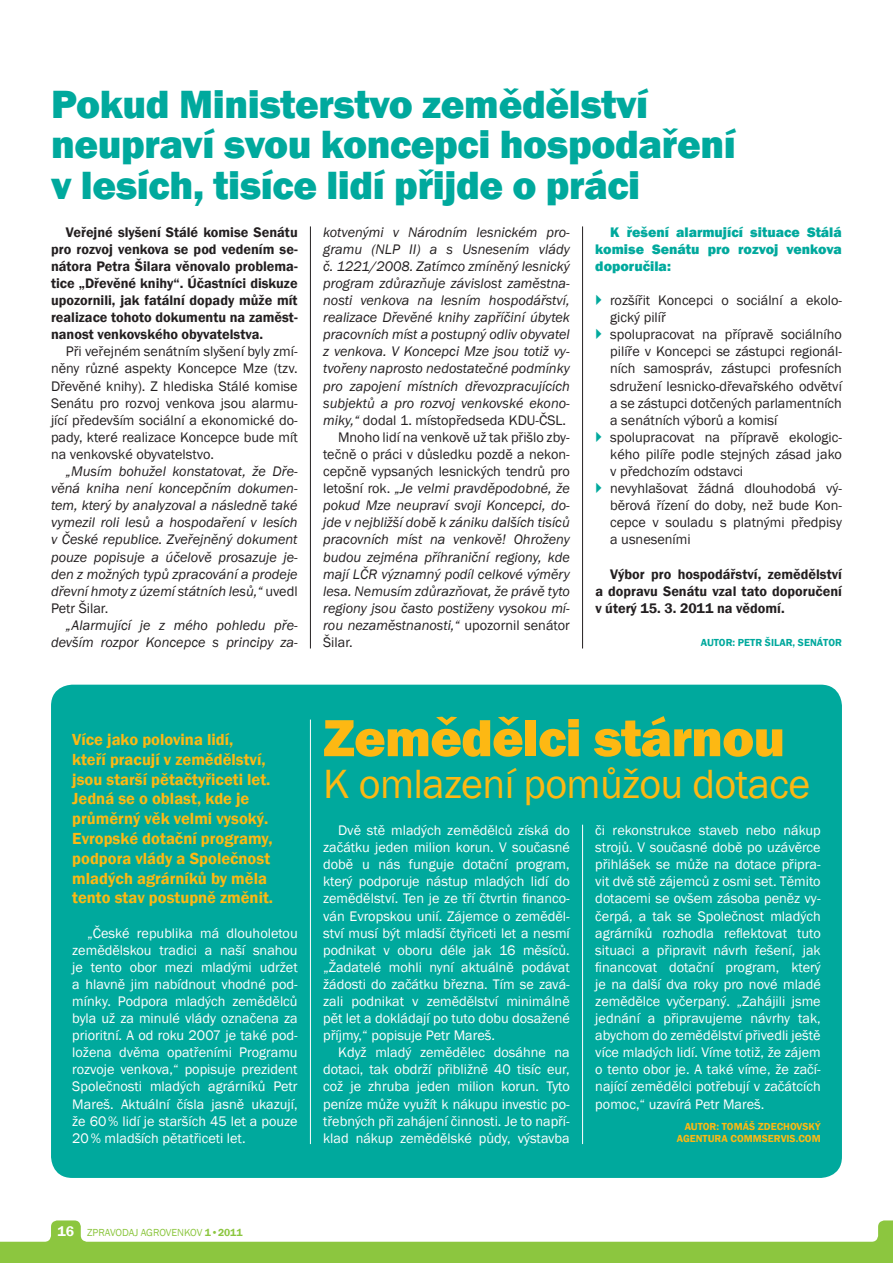
<style>
.page{position:relative;width:893px;height:1263px;background:#fff}
.page>*{position:absolute;margin:0;border:0;box-sizing:border-box;transform-origin:0 0}
.t1{font:800 54px "Franklin Gothic";letter-spacing:-.015em;color:#fdb813}
.t2{font:42px "Franklin Gothic";letter-spacing:-.015em;color:#fdb813}
.t3{font:800 40.5px/40.5px "Franklin Gothic";letter-spacing:-.01em;color:#00a99d}
.t4{font:600 16.5px/19.8px "Franklin Gothic";color:#fdb813}
.t5{font:14.25px/17.1px "Franklin Gothic";color:#fff;text-align:justify}
.t6{font:italic 14.25px/17.1px "Franklin Gothic";color:#231f20;text-align:justify}
.t7{font:14.25px/17.1px "Franklin Gothic";color:#231f20;text-align:justify}
.t8{font:600 14.25px/17.1px "Franklin Gothic";color:#231f20;text-align:justify}
.t9{font:800 14.25px/17.1px "Franklin Gothic";color:#00a99d;text-align:justify}
.t10{font:600 10.5px/12px "Franklin Gothic";color:#fdb813;text-align:right}
.t11{font:10.5px "Franklin Gothic";color:#8cc63f}
.t12{font:600 10.5px "Franklin Gothic";color:#00a99d}
.s1{font-style:normal}
.s2{font-style:italic}
.s3{font-weight:600;font-size:14.25px;color:#fff}
.s4{font-weight:600}
</style>
<div class="page">
<div style="left:51px;top:685px;width:791px;height:493px;background:#00a99d;border-radius:21px"></div>
<svg style="left:0;top:1220px;width:893px;height:43px"></svg>
<hr style="left:310px;top:226px;width:1px;height:422px;background:#231f20">
<hr style="left:310px;top:719px;width:1px;height:425px;background:#fff">
<hr style="left:582px;top:226px;width:1px;height:422px;background:#231f20">
<hr style="left:582px;top:825px;width:1px;height:319px;background:#fff">
<h3 class="t3" style="left:51px;top:83px;width:686px">Pokud Ministerstvo zemědělství neupraví svou koncepci hospodaření v lesích, tisíce lidí přijde o práci</h3>
<p class="t8" style="left:51px;top:223px;width:248px;text-indent:15px">Veřejné slyšení Stálé komise Senátu pro rozvoj venkova se pod vedením se&shy;nátora Petra Šilara věnovalo problema&shy;tice „Dřevěné knihy“. Účastníci diskuze upozornili, jak fatální dopady může mít realizace tohoto dokumentu na zaměst&shy;nanost venkovského obyvatelstva.</p>
<p class="t7" style="left:51px;top:343px;width:248px;text-indent:15px">Při veřejném senátním slyšení byly zmí&shy;něny různé aspekty Koncepce Mze (tzv.<br>Dřevěné knihy). Z hlediska Stálé komise Senátu pro rozvoj venkova jsou alarmu&shy;jící především sociální a ekonomické do&shy;pady, které realizace Koncepce bude mít na venkovské obyvatelstvo.</p>
<p class="t6" style="left:51px;top:462px;width:248px;text-indent:15px">„Musím bohužel konstatovat, že Dře&shy;věná kniha není koncepčním dokumen&shy;tem, který by analyzoval a následně také vymezil roli lesů a hospodaření v lesích v České republice. Zveřejněný dokument pouze popisuje a účelově prosazuje je&shy;den z možných typů zpracování a prodeje dřevní hmoty z území státních lesů,“ <span class="s1">uvedl Petr Šilar.</span></p>
<p class="t6" style="left:51px;top:616px;width:248px;text-align:right">„Alarmující je z mého pohledu pře&shy;devším rozpor Koncepce s principy za-</p>
<p class="t6" style="left:323px;top:223px;width:248px">kotvenými v Národním lesnickém pro-</p>
<p class="t6" style="left:323px;top:240px;width:248px">gramu (NLP II) a s Usnesením vlády</p>
<p class="t6" style="left:323px;top:257px;width:248px">č. 1221/2008. Zatímco zmíněný lesnický</p>
<p class="t6" style="left:323px;top:274px;width:248px">program zdůrazňuje závislost zaměstna-</p>
<p class="t6" style="left:323px;top:292px;width:248px">nosti venkova na lesním hospodářství,</p>
<p class="t6" style="left:323px;top:309px;width:248px">realizace Dřevěné knihy zapříčiní úbytek</p>
<p class="t6" style="left:323px;top:326px;width:248px">pracovních míst a postupný odliv obyvatel</p>
<p class="t6" style="left:323px;top:343px;width:248px">z venkova. V Koncepci Mze jsou totiž vy-</p>
<p class="t6" style="left:323px;top:360px;width:248px">tvořeny naprosto nedostatečné podmínky</p>
<p class="t6" style="left:323px;top:377px;width:248px">pro zapojení místních dřevozpracujících</p>
<p class="t6" style="left:323px;top:394px;width:248px">subjektů a pro rozvoj venkovské ekono-</p>
<p class="t7" style="left:323px;top:411px;width:244px"><span class="s2">miky,“</span> dodal 1. místopředseda KDU-ČSL.</p>
<p class="t7" style="left:338px;top:428px;width:233px">Mnoho lidí na venkově už tak přišlo zby-</p>
<p class="t7" style="left:323px;top:445px;width:248px">tečně o práci v důsledku pozdě a nekon-</p>
<p class="t7" style="left:323px;top:462px;width:248px">cepčně vypsaných lesnických tendrů pro</p>
<p class="t6" style="left:323px;top:480px;width:248px"><span class="s1">letošní rok.</span> „Je velmi pravděpodobné, že</p>
<p class="t6" style="left:323px;top:497px;width:248px">pokud Mze neupraví svoji Koncepci, do-</p>
<p class="t6" style="left:323px;top:514px;width:248px">jde v nejbližší době k zániku dalších tisíců</p>
<p class="t6" style="left:323px;top:531px;width:248px">pracovních míst na venkově! Ohroženy</p>
<p class="t6" style="left:323px;top:548px;width:248px">budou zejména příhraniční regiony, kde</p>
<p class="t6" style="left:323px;top:565px;width:248px">mají LČR významný podíl celkové výměry</p>
<p class="t6" style="left:323px;top:582px;width:248px">lesa. Nemusím zdůrazňovat, že právě tyto</p>
<p class="t6" style="left:323px;top:599px;width:248px">regiony jsou často postiženy vysokou mí-</p>
<p class="t6" style="left:323px;top:616px;width:248px">rou nezaměstnanosti,“ <span class="s1">upozornil senátor</span></p>
<p class="t7" style="left:323px;top:633px;width:31px">Šilar.</p>
<p class="t9" style="left:595px;top:223px;width:248px;text-indent:15px">K řešení alarmující situace Stálá komise Senátu pro rozvoj venkova doporučila:</p>
<p class="t7" style="left:610px;top:292px;width:233px;text-align:left">rozšířit Koncepci o sociální a ekolo&shy;gický pilíř<br>spolupracovat na přípravě sociálního pilíře v Koncepci se zástupci regionál&shy;ních samospráv, zástupci profesních sdružení lesnicko-dřevařského odvětví a se zástupci dotčených parlamentních a senátních výborů a komisí spolupracovat na přípravě ekologic&shy;kého pilíře podle stejných zásad jako v předchozím odstavci<br>nevyhlašovat žádná dlouhodobá vý&shy;běrová řízení do doby, než bude Kon&shy;cepce v souladu s platnými předpisy a usneseními</p>
<p class="t8" style="left:595px;top:565px;width:248px;text-indent:15px">Výbor pro hospodářství, zemědělství a dopravu Senátu vzal tato doporučení v úterý 15. 3. 2011 na vědomí.</p>
<p class="t12" style="left:701px;top:637px;width:143px">AUTOR: PETR ŠILAR, SENÁTOR</p>
<p class="t4" style="left:72px;top:729px;width:202px">Více jako polovina lidí,<br>kteří pracují v zemědělství, jsou starší pětačtyřiceti let.<br>Jedná se o oblast, kde je průměrný věk velmi vysoký.<br>Evropské dotační programy, podpora vlády a Společnost mladých agrárníků by měla tento stav postupně změnit.</p>
<p class="t5" style="left:72px;top:924px;width:227px;text-indent:15px">„České republika má dlouholetou zemědělskou tradici a naší snahou je tento obor mezi mladými udržet a hlavně jim nabídnout vhodné pod&shy;mínky. Podpora mladých zemědělců byla už za minulé vlády označena za prioritní. A od roku 2007 je také pod&shy;ložena dvěma opatřeními Programu rozvoje venkova,“ popisuje prezident Společnosti mladých agrárníků Petr Mareš. Aktuální čísla jasně ukazují, že 60 % lidí je starších 45 let a pouze 20 % mladších pětatřiceti let.</p>
<h1 class="t1" style="left:323px;top:707px;width:463px">Zemědělci stárnou</h1>
<h2 class="t2" style="left:323px;top:760px;width:489px">K omlazení pomůžou dotace</h2>
<p class="t5" style="left:323px;top:821px;width:248px;text-indent:15px">Dvě stě mladých zemědělců získá do začátku jeden milion korun. V současné době u nás funguje dotační program, který podporuje nástup mladých lidí do zemědělství. Ten je ze tří čtvrtin financo&shy;ván Evropskou unií. Zájemce o zeměděl&shy;ství musí být mladší čtyřiceti let a nesmí podnikat v oboru déle jak 16 měsíců. „Žadatelé mohli nyní aktuálně podávat žádosti do začátku března. Tím se zavá&shy;zali podnikat v zemědělství minimálně pět let a dokládají po tuto dobu dosažené příjmy,“ popisuje Petr Mareš.</p>
<p class="t5" style="left:323px;top:1044px;width:248px;text-indent:15px">Když mladý zemědělec dosáhne na dotaci, tak obdrží přibližně 40 tisíc eur, což je zhruba jeden milion korun. Tyto peníze může využít k nákupu investic po&shy;třebných při zahájení činnosti. Je to napří&shy;klad nákup zemědělské půdy, výstavba</p>
<p class="t5" style="left:595px;top:821px;width:227px">či rekonstrukce staveb nebo nákup strojů. V současné době po uzávěrce přihlášek se může na dotace připra&shy;vit dvě stě zájemců z osmi set. Těmito dotacemi se ovšem zásoba peněz vy&shy;čerpá, a tak se Společnost mladých agrárníků rozhodla reflektovat tuto situaci a připravit návrh řešení, jak financovat dotační program, který je na další dva roky pro nové mladé zemědělce vyčerpaný. „Zahájili jsme jednání a připravujeme návrhy tak, abychom do zemědělství přivedli ještě více mladých lidí. Víme totiž, že zájem o tento obor je. A také víme, že začí&shy;nající zemědělci potřebují v začátcích pomoc,“ uzavírá Petr Mareš.</p>
<p class="t10" style="left:677px;top:1120px;width:145px">AUTOR: TOMÁŠ ZDECHOVSKÝ<br>AGENTURA COMMSERVIS.COM</p>
<p class="t11" style="left:58px;top:1226px;width:187px"><span class="s3">16</span> ZPRAVODAJ AGROVENKOV <span class="s4">1•2011</span></p>
</div>
